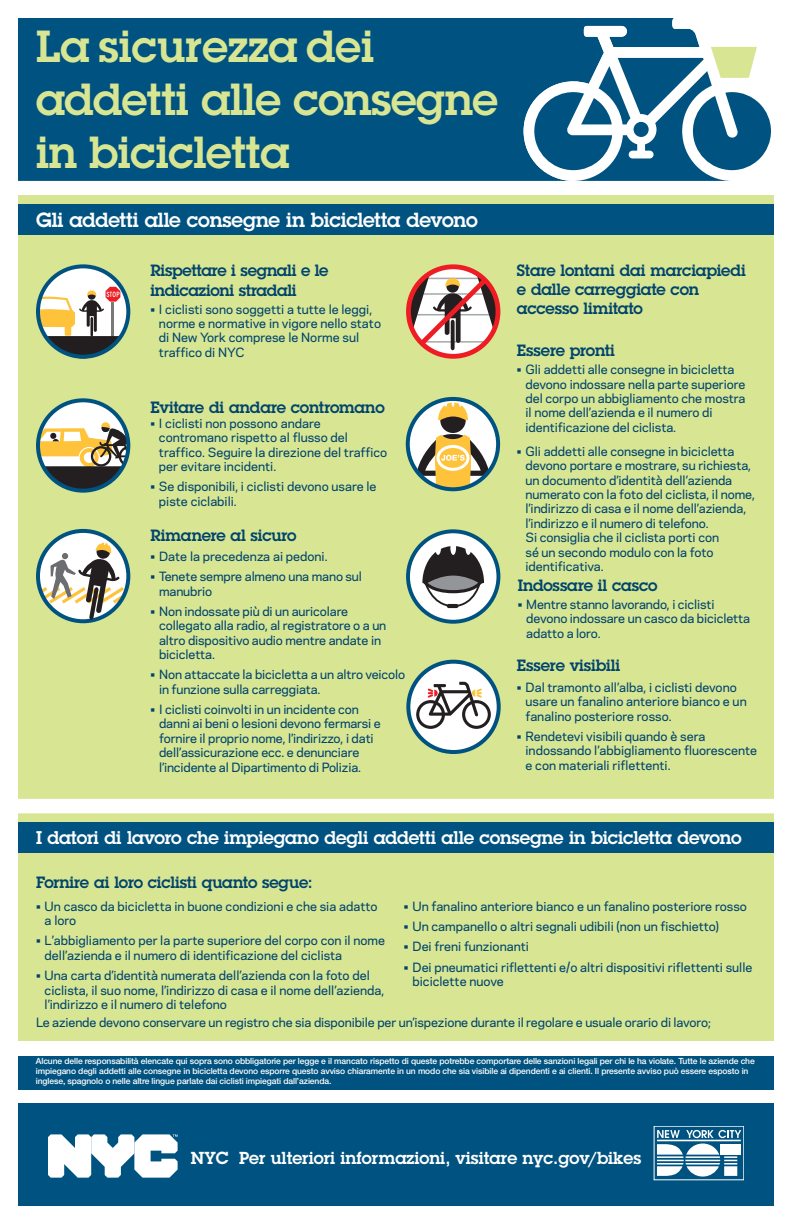
<style>
.page{position:relative;width:792px;height:1224px;background:#fff}
.page>*{position:absolute;margin:0;border:0;box-sizing:border-box;transform-origin:0 0}
.t1{font:600 44px/52.8px "Lubalin Graph Std";letter-spacing:-.01em;color:#d8e694}
.t2{font:600 20px "Lubalin Graph Std";letter-spacing:-.015em;color:#fff}
.t3{font:600 18px "Lubalin Graph Std";letter-spacing:-.015em;color:#fff}
.t4{font:600 17px "Lubalin Graph Std";color:#fff}
.t5{font:600 16px/19.2px "Lubalin Graph Std";letter-spacing:-.01em;color:#00446d}
.t6{font:500 12px/14.4px "Galaxie Polaris";letter-spacing:-.005em;color:#00446d}
.t7{font:500 8.5px/10px "Helvetica Neue LT Std";letter-spacing:-.01em;color:#fff}
</style>
<div class="page">
<div style="left:18px;top:1103px;width:756px;height:103px;background:#005380"></div>
<div style="left:18px;top:1083px;width:756px;height:6px;background:#005380"></div>
<div style="left:18px;top:195px;width:756px;height:846px;background:#d8e694"></div>
<div style="left:18px;top:18px;width:506px;height:163px;background:#005380"></div>
<svg style="left:524px;top:18px;width:233px;height:163px;fill:#005380"></svg>
<svg style="left:534px;top:47px;width:237px;height:134px"></svg>
<div style="left:18px;top:204px;width:756px;height:31px;background:#005380"></div>
<div style="left:721px;top:1144px;width:20px;height:11px;background:#fff"></div>
<svg style="left:657px;top:1144px;width:80px;height:33px"></svg>
<hr style="left:657px;top:1140px;width:84px;height:1px;background:#fff">
<svg style="left:657px;top:1130px;width:23px;height:8px"></svg>
<svg style="left:686px;top:1130px;width:55px;height:8px"></svg>
<svg style="left:48px;top:1134px;width:130px;height:44px"></svg>
<div style="left:18px;top:799px;width:756px;height:14px;background:#fff"></div>
<div style="left:18px;top:822px;width:756px;height:31px;background:#005380"></div>
<svg style="left:408px;top:531px;width:90px;height:91px;background:#d7e4eb"></svg>
<div style="left:406px;top:529px;width:94px;height:95px;border:4px solid #005380;border-radius:50%"></div>
<svg style="left:421px;top:546px;width:63px;height:63px;background:#8c8b8c"></svg>
<hr style="left:447px;top:604px;width:11px;height:4px;background:#231f20;border-radius:2px">
<svg style="left:407px;top:398px;width:92px;height:92px;background:#d4e2e9"></svg>
<div style="left:406px;top:397px;width:94px;height:94px;border:4px solid #005380;border-radius:50%"></div>
<svg style="left:37px;top:400px;width:92px;height:91px"></svg>
<div style="left:36px;top:398px;width:94px;height:95px;border:4px solid #005380;border-radius:50%"></div>
<svg style="left:37px;top:530px;width:92px;height:92px"></svg>
<div style="left:36px;top:529px;width:94px;height:94px;border:4px solid #005380;border-radius:50%"></div>
<svg style="left:408px;top:662px;width:91px;height:90px;background:#dde8ee"></svg>
<div style="left:406px;top:660px;width:94px;height:94px;border:4px solid #005380;border-radius:50%"></div>
<svg style="left:416px;top:682px;width:75px;height:47px;background:#bfbab8"></svg>
<svg style="left:39px;top:266px;width:90px;height:90px"></svg>
<div style="left:36px;top:264px;width:94px;height:95px;border:4px solid #005380;border-radius:50%"></div>
<div style="left:18px;top:1056px;width:756px;height:31px;background:#005380"></div>
<div style="left:440px;top:408px;width:26px;height:25px;background:#231f20;border-radius:50%"></div>
<svg style="left:438px;top:403px;width:30px;height:17px"></svg>
<svg style="left:37px;top:286px;width:85px;height:72px;background:#b1ac97"></svg>
<svg style="left:406px;top:264px;width:95px;height:95px"></svg>
<svg style="left:40px;top:543px;width:86px;height:77px;background:#b8bbaf"></svg>
<svg style="left:37px;top:422px;width:92px;height:69px;background:#9f9c7b"></svg>
<svg style="left:416px;top:434px;width:74px;height:56px;background:#c2b585"></svg>
<h1 class="t1" style="left:36px;top:20px;width:463px">La sicurezza dei addetti alle consegne in bicicletta</h1>
<h2 class="t2" style="left:36px;top:206px;width:443px">Gli addetti alle consegne in bicicletta devono</h2>
<h3 class="t5" style="left:150px;top:261px;width:180px">Rispettare i segnali e le indicazioni stradali</h3>
<p class="t6" style="left:159px;top:301px;width:224px;text-indent:-9px">• I ciclisti sono soggetti a tutte le leggi, norme e normative in vigore nello stato di New York comprese le Norme sul traffico di NYC</p>
<h3 class="t5" style="left:150px;top:398px;width:236px">Evitare di andare contromano</h3>
<p class="t6" style="left:159px;top:415px;width:230px;text-indent:-9px">• I ciclisti non possono andare contromano rispetto al flusso del traffico. Seguire la direzione del traffico per evitare incidenti.</p>
<p class="t6" style="left:159px;top:479px;width:219px;text-indent:-9px">• Se disponibili, i ciclisti devono usare le piste ciclabili.</p>
<h3 class="t5" style="left:150px;top:525px;width:148px">Rimanere al sicuro</h3>
<p class="t6" style="left:150px;top:548px;width:179px">• Date la precedenza ai pedoni.</p>
<p class="t6" style="left:159px;top:569px;width:204px;text-indent:-9px">• Tenete sempre almeno una mano sul manubrio</p>
<p class="t6" style="left:159px;top:603px;width:229px;text-indent:-9px">• Non indossate più di un auricolare collegato alla radio, al registratore o a un altro dispositivo audio mentre andate in bicicletta.</p>
<p class="t6" style="left:159px;top:667px;width:248px;text-indent:-9px">• Non attaccate la bicicletta a un altro veicolo in funzione sulla carreggiata.</p>
<p class="t6" style="left:159px;top:702px;width:223px;text-indent:-9px">• I ciclisti coinvolti in un incidente con danni ai beni o lesioni devono fermarsi e fornire il proprio nome, l’indirizzo, i dati dell’assicurazione ecc. e denunciare l’incidente al Dipartimento di Polizia.</p>
<h3 class="t5" style="left:517px;top:260px;width:230px">Stare lontani dai marciapiedi e dalle carreggiate con accesso limitato</h3>
<h3 class="t5" style="left:517px;top:341px;width:100px">Essere pronti</h3>
<p class="t6" style="left:526px;top:362px;width:221px;text-indent:-9px">• Gli addetti alle consegne in bicicletta devono indossare nella parte superiore del corpo un abbigliamento che mostra il nome dell’azienda e il numero di identificazione del ciclista.</p>
<p class="t6" style="left:526px;top:443px;width:231px;text-indent:-9px">• Gli addetti alle consegne in bicicletta devono portare e mostrare, su richiesta, un documento d’identità dell’azienda numerato con la foto del ciclista, il nome, l’indirizzo di casa e il nome dell’azienda, l’indirizzo e il numero di telefono.<br>Si consiglia che il ciclista porti con<br>sé un secondo modulo con la foto identificativa.</p>
<h3 class="t5" style="left:518px;top:576px;width:141px">Indossare il casco</h3>
<p class="t6" style="left:526px;top:597px;width:225px;text-indent:-9px">• Mentre stanno lavorando, i ciclisti devono indossare un casco da bicicletta adatto a loro.</p>
<h3 class="t5" style="left:517px;top:656px;width:105px">Essere visibili</h3>
<p class="t6" style="left:526px;top:679px;width:223px;text-indent:-9px">• Dal tramonto all’alba, i ciclisti devono usare un fanalino anteriore bianco e un fanalino posteriore rosso.</p>
<p class="t6" style="left:526px;top:728px;width:233px;text-indent:-9px">• Rendetevi visibili quando è sera indossando l’abbigliamento fluorescente e con materiali riflettenti.</p>
<h3 class="t3" style="left:36px;top:825px;width:707px">I datori di lavoro che impiegano degli addetti alle consegne in bicicletta devono</h3>
<h3 class="t5" style="left:36px;top:873px;width:278px">Fornire ai loro ciclisti quanto segue:</h3>
<p class="t6" style="left:45px;top:898px;width:334px;text-indent:-9px">• Un casco da bicicletta in buone condizioni e che sia adatto a loro</p>
<p class="t6" style="left:45px;top:933px;width:342px;text-indent:-9px">• L’abbigliamento per la parte superiore del corpo con il nome dell’azienda e il numero di identificazione del ciclista</p>
<p class="t6" style="left:45px;top:968px;width:341px;text-indent:-9px">• Una carta d’identità numerata dell’azienda con la foto del ciclista, il suo nome, l’indirizzo di casa e il nome dell’azienda, l’indirizzo e il numero di telefono</p>
<p class="t6" style="left:404px;top:898px;width:345px">• Un fanalino anteriore bianco e un fanalino posteriore rosso</p>
<p class="t6" style="left:404px;top:919px;width:317px">• Un campanello o altri segnali udibili (non un fischietto)</p>
<p class="t6" style="left:404px;top:939px;width:127px">• Dei freni funzionanti</p>
<p class="t6" style="left:412px;top:959px;width:342px;text-indent:-9px">• Dei pneumatici riflettenti e/o altri dispositivi riflettenti sulle biciclette nuove</p>
<p class="t6" style="left:36px;top:1014px;width:676px">Le aziende devono conservare un registro che sia disponibile per un’ispezione durante il regolare e usuale orario di lavoro;</p>
<p class="t7" style="left:36px;top:1056px;width:720px">Alcune delle responsabilità elencate qui sopra sono obbligatorie per legge e il mancato rispetto di queste potrebbe comportare delle sanzioni legali per chi le ha violate. Tutte le aziende che impiegano degli addetti alle consegne in bicicletta devono esporre questo avviso chiaramente in un modo che sia visibile ai dipendenti e ai clienti. Il presente avviso può essere esposto in inglese, spagnolo o nelle altre lingue parlate dai ciclisti impiegati dall’azienda.</p>
<h3 class="t4" style="left:191px;top:1147px;width:452px">NYC Per ulteriori informazioni, visitare nyc.gov/bikes</h3>
</div>
